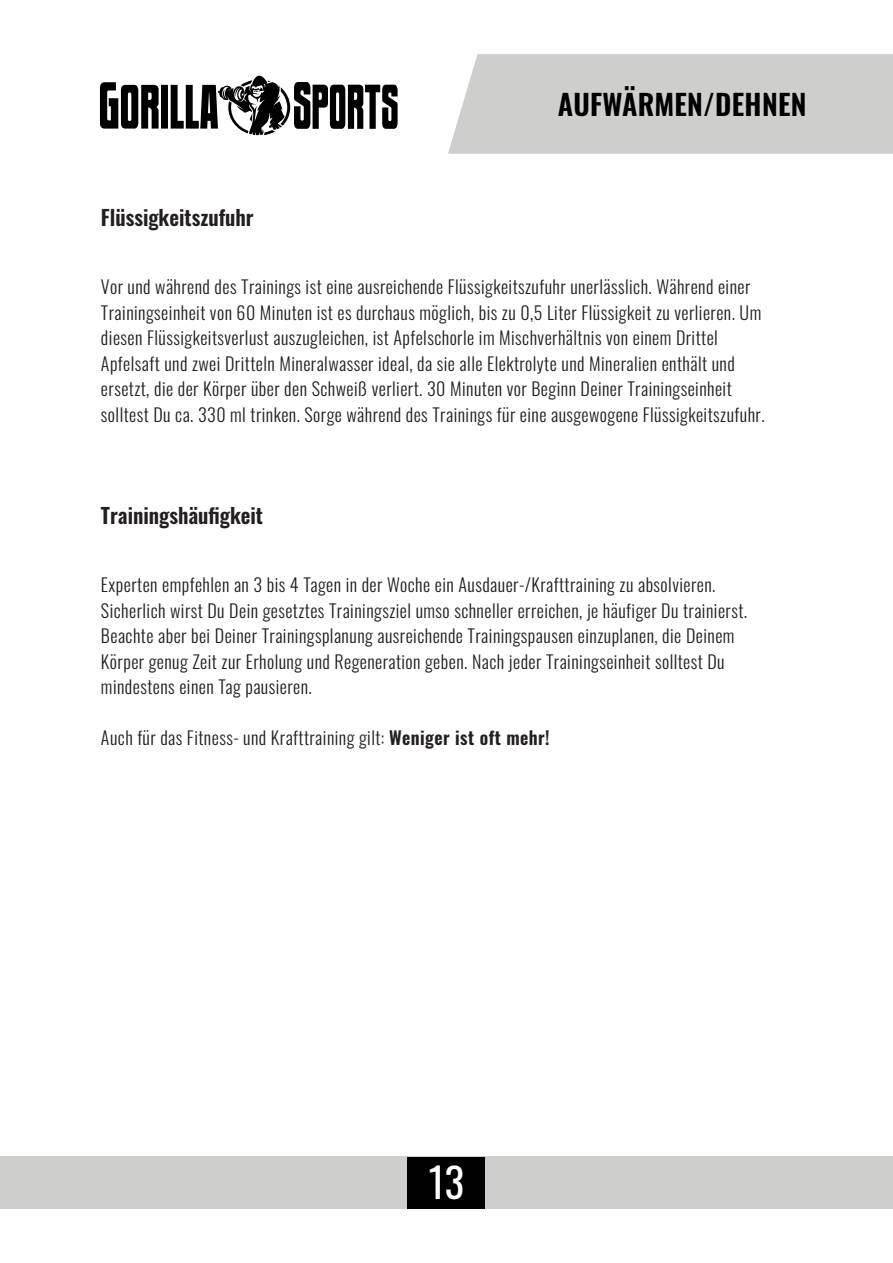
<style>
.page{position:relative;width:893px;height:1263px;background:#fff}
.page>*{position:absolute;margin:0;border:0;box-sizing:border-box;transform-origin:0 0}
.t1{font:40.5px "Oswald";color:#fff}
.t2{font:600 28.5px "Oswald";letter-spacing:.01em;color:#000}
.t3{font:600 21px "Oswald";color:#231f20}
.t4{font:300 18px "Oswald";letter-spacing:.025em;color:#231f20}
.s1{font-weight:600}
</style>
<div class="page">
<div style="left:448px;top:54px;width:445px;height:100px;background:#cececd"></div>
<div style="left:0;top:1156px;width:892px;height:53px;background:#cececd"></div>
<div style="left:408px;top:1157px;width:77px;height:51px;background:#000"></div>
<svg style="left:100px;top:76px;width:298px;height:59px"></svg>
<p class="t3" style="left:101px;top:198px;width:154px">Flüssigkeitszufuhr</p>
<p class="t2" style="left:558px;top:79px;width:250px">AUFWÄRMEN/DEHNEN</p>
<p class="t4" style="left:101px;top:271px;width:651px">Vor und während des Trainings ist eine ausreichende Flüssigkeitszufuhr unerlässlich. Während einer</p>
<p class="t4" style="left:101px;top:296px;width:662px">Trainingseinheit von 60 Minuten ist es durchaus möglich, bis zu 0,5 Liter Flüssigkeit zu verlieren. Um</p>
<p class="t4" style="left:101px;top:322px;width:618px">diesen Flüssigkeitsverlust auszugleichen, ist Apfelschorle im Mischverhältnis von einem Drittel</p>
<p class="t4" style="left:101px;top:347px;width:635px">Apfelsaft und zwei Dritteln Mineralwasser ideal, da sie alle Elektrolyte und Mineralien enthält und</p>
<p class="t4" style="left:101px;top:373px;width:632px">ersetzt, die der Körper über den Schweiß verliert. 30 Minuten vor Beginn Deiner Trainingseinheit</p>
<p class="t4" style="left:101px;top:398px;width:665px">solltest Du ca. 330 ml trinken. Sorge während des Trainings für eine ausgewogene Flüssigkeitszufuhr.</p>
<p class="t3" style="left:101px;top:496px;width:164px">Trainingshäufigkeit</p>
<p class="t4" style="left:101px;top:569px;width:616px">Experten empfehlen an 3 bis 4 Tagen in der Woche ein Ausdauer-/Krafttraining zu absolvieren.</p>
<p class="t4" style="left:101px;top:594px;width:648px">Sicherlich wirst Du Dein gesetztes Trainingsziel umso schneller erreichen, je häufiger Du trainierst.</p>
<p class="t4" style="left:101px;top:620px;width:635px">Beachte aber bei Deiner Trainingsplanung ausreichende Trainingspausen einzuplanen, die Deinem</p>
<p class="t4" style="left:101px;top:645px;width:625px">Körper genug Zeit zur Erholung und Regeneration geben. Nach jeder Trainingseinheit solltest Du</p>
<p class="t4" style="left:101px;top:671px;width:212px">mindestens einen Tag pausieren.</p>
<p class="t4" style="left:101px;top:722px;width:450px">Auch für das Fitness- und Krafttraining gilt: <span class="s1">Weniger ist oft mehr!</span></p>
<p class="t1" style="left:429px;top:1147px;width:37px">13</p>
</div>
